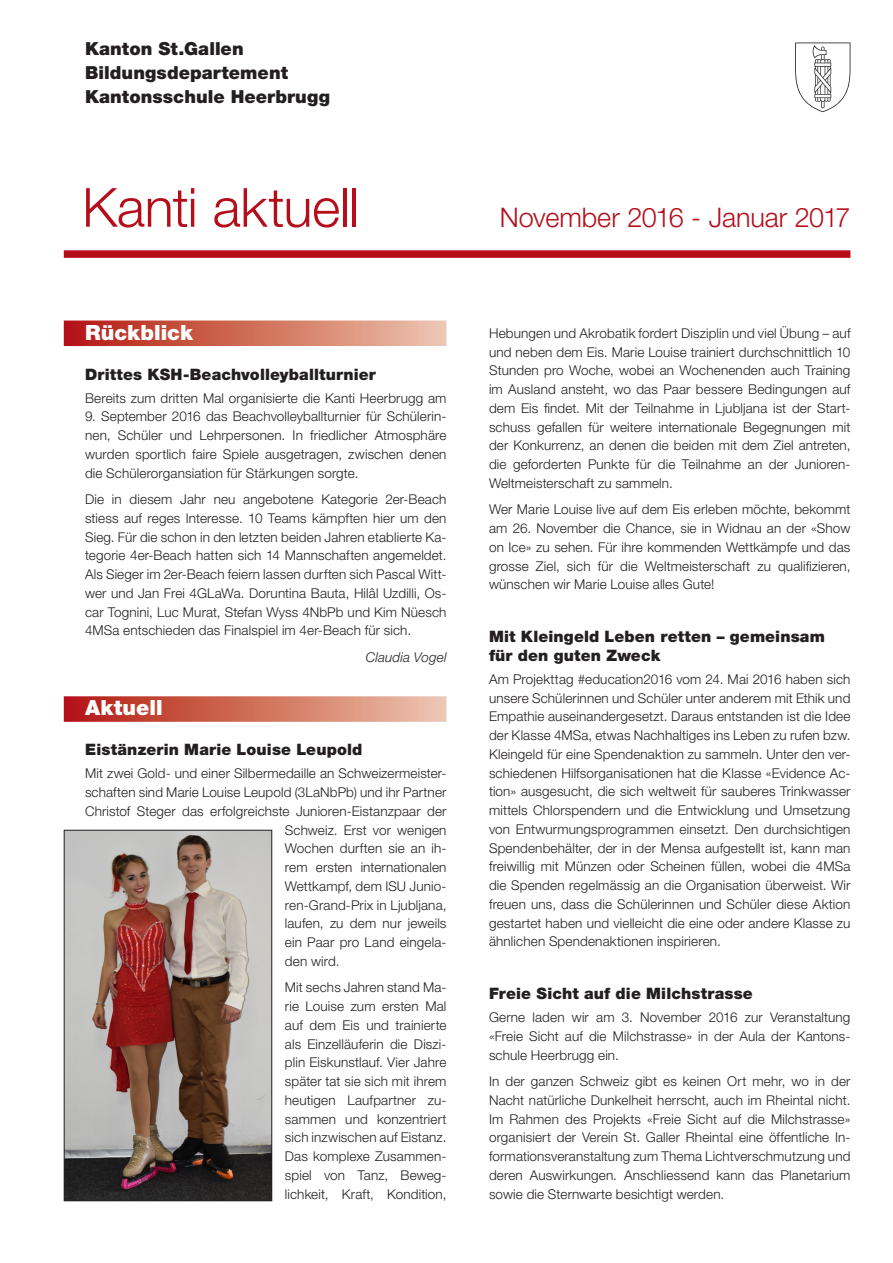
<style>
.page{position:relative;width:893px;height:1263px;background:#fff}
.page>*{position:absolute;margin:0;border:0;box-sizing:border-box;transform-origin:0 0}
.Text{font:300 54px "Helvetica Neue LT Std";letter-spacing:-.005em;color:#b50e1a}
.Text-2{font:300 27px "Helvetica Neue LT Std";letter-spacing:-.005em;color:#b50e1a}
.Haupttitel{font:900 21px "Helvetica Neue LT Std";color:#fff}
.Titel{font:900 18px "Helvetica Neue LT Std";letter-spacing:.005em;color:#231f20}
.Titel-2{font:900 15.75px/18.8px "Helvetica Neue LT Std";letter-spacing:.01em;color:#231f20}
.Text-3{font:300 13.5px/18.8px "Helvetica Neue LT Std";letter-spacing:.01em;color:#231f20;text-align:justify}
.Autor{font:italic 300 13.5px "Helvetica Neue LT Std";letter-spacing:.01em;color:#231f20}
</style>
<div class="page">
<div style="left:64px;top:320px;width:382px;height:26px;background:linear-gradient(to right,#b4180e,#ecc7ac)"></div>
<div style="left:64px;top:696px;width:382px;height:26px;background:linear-gradient(to right,#b4180e,#ecc7ac)"></div>
<div style="left:64px;top:250px;width:786px;height:8px;background:#b50e1a"></div>
<svg style="left:795px;top:43px;width:55px;height:69px"></svg>
<img style="left:66px;top:832px;width:204px;height:367px">
<div style="left:64px;top:830px;width:208px;height:371px;border:1px solid #231f20"></div>
<p class="Titel" style="left:85px;top:38px;width:160px">Kanton St.Gallen</p>
<p class="Titel" style="left:85px;top:62px;width:205px">Bildungsdepartement</p>
<p class="Titel" style="left:85px;top:86px;width:246px">Kantonsschule Heerbrugg</p>
<p class="Text" style="left:82px;top:174px;width:279px">Kanti aktuell</p>
<p class="Haupttitel" style="left:85px;top:320px;width:109px">Rückblick</p>
<p class="Titel-2" style="left:85px;top:365px;width:292px">Drittes KSH-Beachvolleyballturnier</p>
<p class="Text-3" style="left:85px;top:388px;width:363px">Bereits zum dritten Mal organisierte die Kanti Heerbrugg am</p>
<p class="Text-3" style="left:85px;top:407px;width:363px">9. September 2016 das Beachvolleyballturnier für Schülerin&shy;nen, Schüler und Lehrpersonen. In friedlicher Atmosphäre wurden sportlich faire Spiele ausgetragen, zwischen denen die Schülerorgansiation für Stärkungen sorgte.</p>
<p class="Text-3" style="left:85px;top:490px;width:363px">Die in diesem Jahr neu angebotene Kategorie 2er-Beach stiess auf reges Interesse. 10 Teams kämpften hier um den Sieg. Für die schon in den letzten beiden Jahren etablierte Ka&shy;tegorie 4er-Beach hatten sich 14 Mannschaften angemeldet.<br>Als Sieger im 2er-Beach feiern lassen durften sich Pascal Witt&shy;wer und Jan Frei 4GLaWa. Doruntina Bauta, Hilâl Uzdilli, Os&shy;car Tognini, Luc Murat, Stefan Wyss 4NbPb und Kim Nüesch 4MSa entschieden das Finalspiel im 4er-Beach für sich.</p>
<p class="Autor" style="left:366px;top:649px;width:82px">Claudia Vogel</p>
<p class="Haupttitel" style="left:85px;top:695px;width:79px">Aktuell</p>
<p class="Titel-2" style="left:85px;top:740px;width:279px">Eistänzerin Marie Louise Leupold</p>
<p class="Text-3" style="left:85px;top:764px;width:363px">Mit zwei Gold- und einer Silbermedaille an Schweizermeister-</p>
<p class="Text-3" style="left:85px;top:783px;width:363px">schaften sind Marie Louise Leupold (3LaNbPb) und ihr Partner</p>
<p class="Text-3" style="left:85px;top:801px;width:363px">Christof Steger das erfolgreichste Junioren-Eistanzpaar der</p>
<p class="Text-3" style="left:285px;top:820px;width:163px">Schweiz. Erst vor wenigen</p>
<p class="Text-3" style="left:285px;top:839px;width:163px">Wochen durften sie an ih-</p>
<p class="Text-3" style="left:285px;top:858px;width:163px">rem ersten internationalen</p>
<p class="Text-3" style="left:285px;top:876px;width:163px">Wettkampf, dem ISU Junio-</p>
<p class="Text-3" style="left:285px;top:895px;width:163px">ren-Grand-Prix in Ljubljana,</p>
<p class="Text-3" style="left:285px;top:914px;width:163px">laufen, zu dem nur jeweils</p>
<p class="Text-3" style="left:285px;top:933px;width:163px">ein Paar pro Land eingela-</p>
<p class="Text-3" style="left:285px;top:951px;width:56px">den wird.</p>
<p class="Text-3" style="left:285px;top:978px;width:163px">Mit sechs Jahren stand Ma&shy;rie Louise zum ersten Mal auf dem Eis und trainierte als Einzelläuferin die Diszi&shy;plin Eiskunstlauf. Vier Jahre später tat sie sich mit ihrem heutigen Laufpartner zu&shy;sammen und konzentriert sich inzwischen auf Eistanz.<br>Das komplexe Zusammen&shy;spiel von Tanz, Beweg&shy;lichkeit, Kraft, Kondition,</p>
<p class="Text-2" style="left:500px;top:200px;width:352px">November 2016 - Januar 2017</p>
<p class="Text-3" style="left:489px;top:323px;width:363px">Hebungen und Akrobatik fordert Disziplin und viel Übung – auf und neben dem Eis. Marie Louise trainiert durchschnittlich 10<br>Stunden pro Woche, wobei an Wochenenden auch Training im Ausland ansteht, wo das Paar bessere Bedingungen auf dem Eis findet. Mit der Teilnahme in Ljubljana ist der Start&shy;schuss gefallen für weitere internationale Begegnungen mit der Konkurrenz, an denen die beiden mit dem Ziel antreten, die geforderten Punkte für die Teilnahme an der Junioren-Weltmeisterschaft zu sammeln.</p>
<p class="Text-3" style="left:489px;top:500px;width:363px">Wer Marie Louise live auf dem Eis erleben möchte, bekommt am 26. November die Chance, sie in Widnau an der «Show on Ice» zu sehen. Für ihre kommenden Wettkämpfe und das grosse Ziel, sich für die Weltmeisterschaft zu qualifizieren, wünschen wir Marie Louise alles Gute!</p>
<p class="Titel-2" style="left:489px;top:627px;width:337px">Mit Kleingeld Leben retten – gemeinsam für den guten Zweck</p>
<p class="Text-3" style="left:489px;top:669px;width:363px">Am Projekttag #education2016 vom 24. Mai 2016 haben sich unsere Schülerinnen und Schüler unter anderem mit Ethik und Empathie auseinandergesetzt. Daraus entstanden ist die Idee der Klasse 4MSa, etwas Nachhaltiges ins Leben zu rufen bzw.<br>Kleingeld für eine Spendenaktion zu sammeln. Unter den ver&shy;schiedenen Hilfsorganisationen hat die Klasse «Evidence Ac&shy;tion» ausgesucht, die sich weltweit für sauberes Trinkwasser mittels Chlorspendern und die Entwicklung und Umsetzung von Entwurmungsprogrammen einsetzt. Den durchsichtigen Spendenbehälter, der in der Mensa aufgestellt ist, kann man freiwillig mit Münzen oder Scheinen füllen, wobei die 4MSa die Spenden regelmässig an die Organisation überweist. Wir freuen uns, dass die Schülerinnen und Schüler diese Aktion gestartet haben und vielleicht die eine oder andere Klasse zu ähnlichen Spendenaktionen inspirieren.</p>
<p class="Titel-2" style="left:489px;top:984px;width:265px">Freie Sicht auf die Milchstrasse</p>
<p class="Text-3" style="left:489px;top:1008px;width:363px">Gerne laden wir am 3. November 2016 zur Veranstaltung «Freie Sicht auf die Milchstrasse» in der Aula der Kantons&shy;schule Heerbrugg ein.</p>
<p class="Text-3" style="left:489px;top:1072px;width:363px">In der ganzen Schweiz gibt es keinen Ort mehr, wo in der Nacht natürliche Dunkelheit herrscht, auch im Rheintal nicht.<br>Im Rahmen des Projekts «Freie Sicht auf die Milchstrasse» organisiert der Verein St. Galler Rheintal eine öffentliche In&shy;formationsveranstaltung zum Thema Lichtverschmutzung und deren Auswirkungen. Anschliessend kann das Planetarium sowie die Sternwarte besichtigt werden.</p>
</div>
